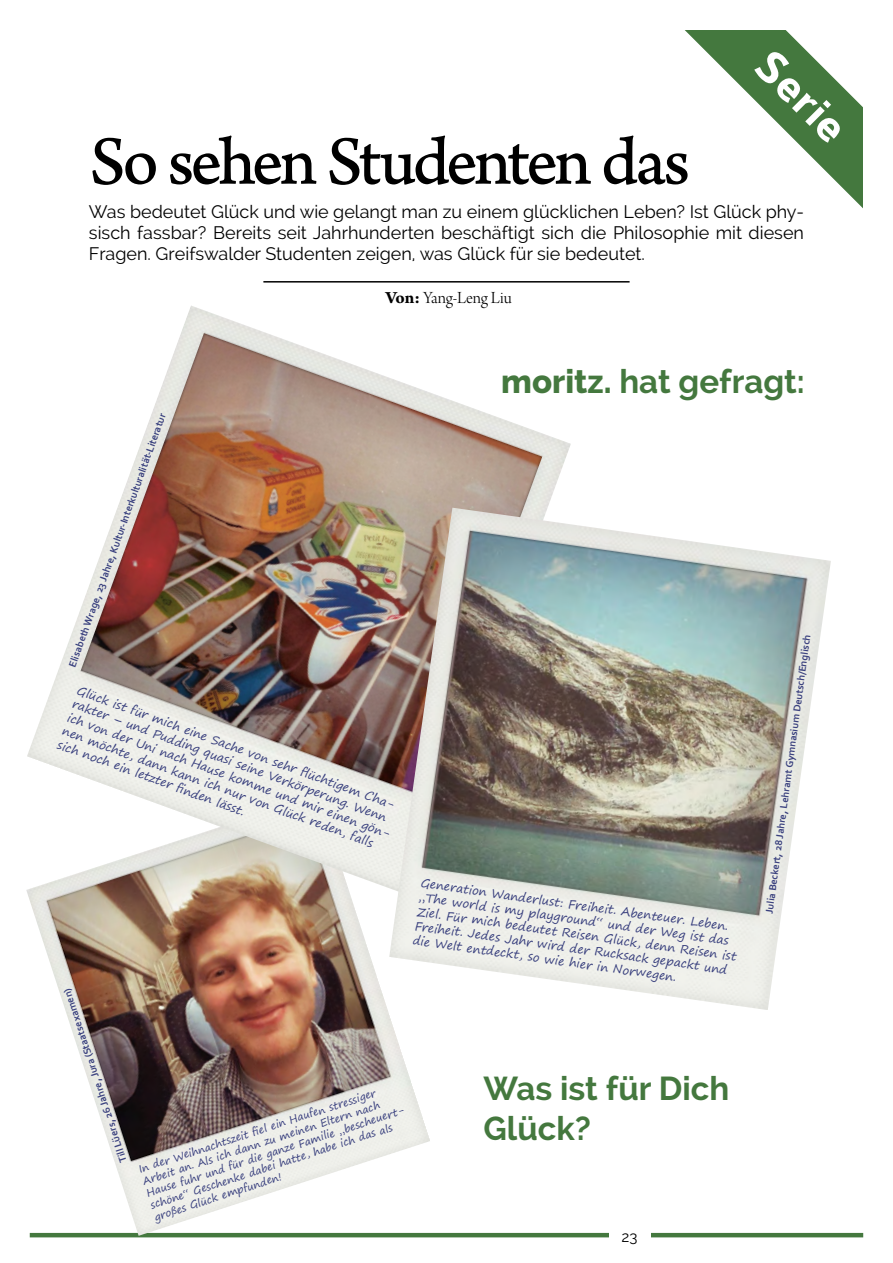
<style>
.page{position:relative;width:893px;height:1263px;background:#fff}
.page>*{position:absolute;margin:0;border:0;box-sizing:border-box;transform-origin:0 0}
.t1{font:72px "Arno Pro Caption";letter-spacing:-.055em;color:#000}
.t2{font:700 46.5px "Colaborate";color:#fff}
.t3{font:700 33px/39.6px "Raleway";color:#44783e}
.t4{font:18px/21px "Raleway";color:#000;text-align:justify}
.t5{font:18px "Arno Pro Light Display";letter-spacing:-.005em;color:#000}
.t6{font:15px "Raleway";color:#000}
.t7{font:12px/14.4px "Segoe Print";color:#39407e}
.t8{font:10.5px/12.6px "Segoe Print";color:#39407e}
.t9{font:700 10.5px "Corbel";color:#39407e}
.s1{font-family:"Arno Pro";font-weight:700}
.s2{font-weight:800}
</style>
<div class="page">
<hr style="left:30px;top:1233px;width:833px;height:4px;background:#44783e">
<div style="left:609px;top:1227px;width:41px;height:18px;background:#fff"></div>
<img style="left:26px;top:890px;width:404px;height:346px">
<hr style="left:263px;top:281px;width:367px;height:2px;background:#000">
<img style="left:27px;top:305px;width:544px;height:590px">
<img style="left:389px;top:508px;width:442px;height:502px">
<svg style="left:685px;top:30px;width:178px;height:178px"></svg>
<h1 class="t1" style="left:89px;top:119px;width:602px">So sehen Studenten das</h1>
<h2 class="t2" style="left:779px;top:41px;width:112px;rotate:45deg">Serie</h2>
<p class="t4" style="left:89px;top:201px;width:716px">Was bedeutet Glück und wie gelangt man zu einem glücklichen Leben? Ist Glück phy&shy;sisch fassbar? Bereits seit Jahrhunderten beschäftigt sich die Philosophie mit diesen Fragen. Greifswalder Studenten zeigen, was Glück für sie bedeutet.</p>
<h3 class="t5" style="left:385px;top:288px;width:128px"><span class="s1">Von:</span> Yang-Leng Liu</h3>
<p class="t9" style="left:65px;top:664px;width:273px;rotate:-70deg">Elisabeth Wrage, 23 Jahre, Kultur-Interkulturalität-Literatur</p>
<p class="t7" style="left:80px;top:683px;width:348px;rotate:20deg">Glück ist für mich eine Sache von sehr fl üchtigem Cha&shy;rakter – und Pudding quasi seine Verkörperung. Wenn ich von der Uni nach Hause komme und mir einen gön&shy;nen möchte, dann kann ich nur von Glück reden, falls sich noch ein letzter fi nden lässt.</p>
<p class="t9" style="left:117px;top:1164px;width:184px;rotate:-108deg">TillLüers, 26 Jahre, Jura (Staatsexamen)</p>
<p class="t8" style="left:137px;top:1163px;width:276px;rotate:-18deg">In der Weihnachtszeit fi el ein Haufen stressiger Arbeit an. Als ich dann zu meinen Eltern nach Hause fuhr und für die ganze Familie „bescheuert&shy;schöne“ Geschenke dabei hatte, habe ich das als großes Glück empfunden!</p>
<h3 class="t3" style="left:501px;top:362px;width:305px"><span class="s2">moritz.</span> hat gefragt:</h3>
<p class="t7" style="left:422px;top:875px;width:324px;rotate:8deg">Generation Wanderlust: Freiheit. Abenteuer. Leben. „The world is my playground“ und der Weg ist das Ziel. Für mich bedeutet Reisen Glück, denn Reisen ist Freiheit. Jedes Jahr wird der Rucksack gepackt und die Welt entdeckt, so wie hier in Norwegen.</p>
<p class="t9" style="left:762px;top:912px;width:284px;rotate:-82deg">Julia Beckert, 28 Jahre, Lehram t Gym nasium Deutsch/Englisch</p>
<h3 class="t3" style="left:484px;top:1069px;width:247px">Was ist für Dich<br>Glück?</h3>
<p class="t6" style="left:622px;top:1228px;width:18px">23</p>
</div>
